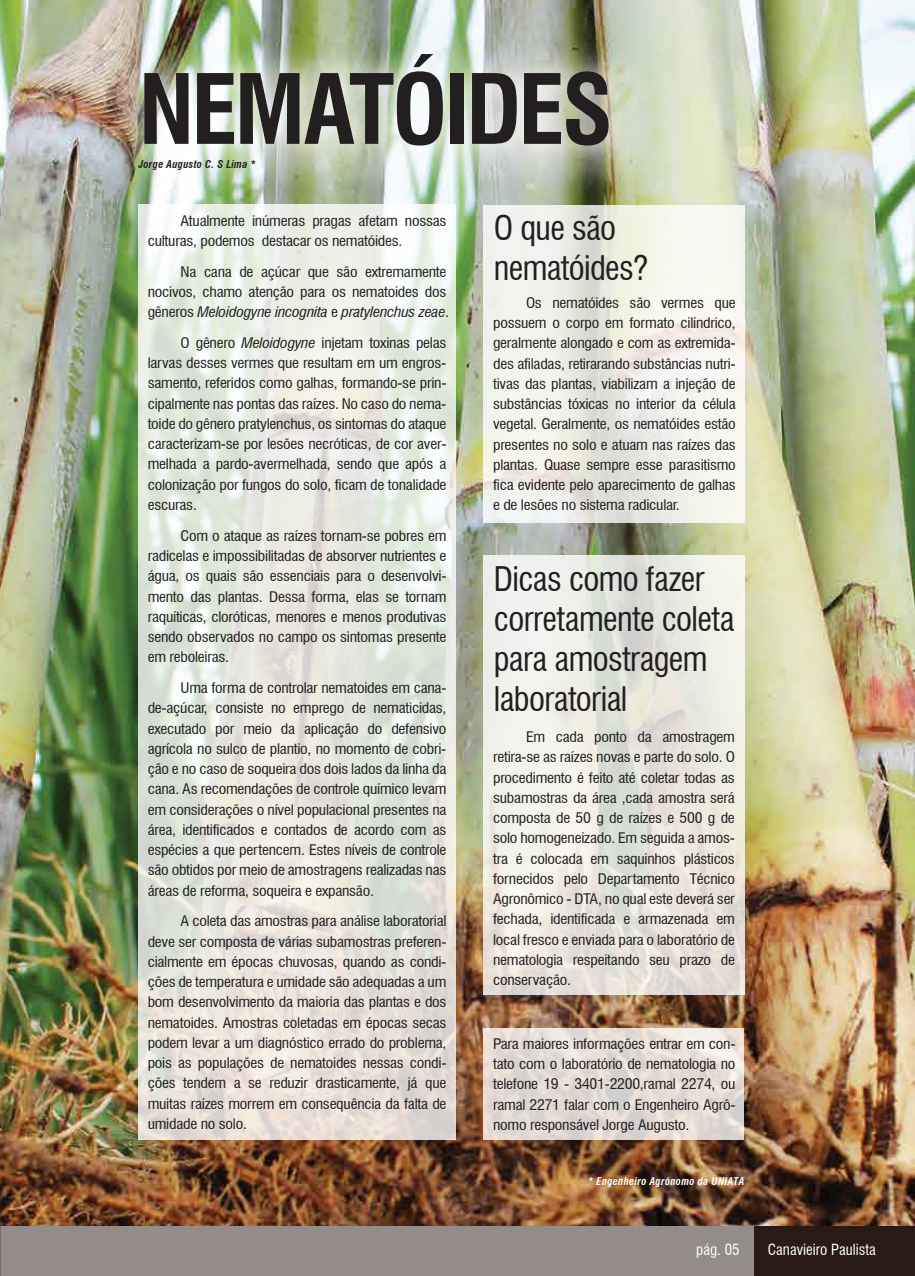
<style>
.page{position:relative;width:915px;height:1276px;background:#fff}
.page>*{position:absolute;margin:0;border:0;box-sizing:border-box;transform-origin:0 0}
.t1{font:700 condensed 94.05px "Swiss 721 BT";letter-spacing:-.035em;color:#231f20}
.t2{font:condensed 33.15px/39.8px "Swiss 721 BT";letter-spacing:-.02em;color:#231f20}
.t3{font:condensed 15px "Swiss 721 BT";color:#fff}
.t4{font:condensed 14.25px/20.2px "Swiss 721 BT";letter-spacing:-.015em;color:#231f20;text-align:justify;scale:1.1 1}
.t5{font:italic 700 condensed 10.5px "Swiss 721 BT";letter-spacing:.025em;color:#fff}
.t6{font:italic 700 condensed 10.5px "Swiss 721 BT";letter-spacing:.025em;color:#231f20}
.s1{font-style:italic}
</style>
<div class="page">
<div style="left:0;top:1225px;width:914px;height:51px;background:#291a14"></div>
<div style="left:0;top:1225px;width:753px;height:51px;background:#938c89"></div>
<img style="left:0;top:0;width:914px;height:1225px">
<img style="left:109px;top:16px;width:560px;height:186px">
<img style="left:117px;top:33px;width:524px;height:163px">
<svg style="left:138px;top:205px;width:317px;height:935px;background:#e7e8df"></svg>
<svg style="left:483px;top:556px;width:261px;height:439px;background:#e9e8e0"></svg>
<svg style="left:483px;top:205px;width:261px;height:317px;fill:#f1f3eb"></svg>
<svg style="left:483px;top:1028px;width:261px;height:112px;background:#e4dbd5"></svg>
<hr style="left:0;top:1225px;width:1px;height:51px;background:#fff">
<h1 class="t1" style="left:138px;top:53px;width:476px">NEMATÓIDES</h1>
<p class="t6" style="left:139px;top:157px;width:119px">Jorge Augusto C. S Lima *</p>
<p class="t4" style="left:148px;top:210px;width:273px;text-indent:33px">Atualmente inúmeras pragas afetam nossas culturas, podemos destacar os nematóides.</p>
<p class="t4" style="left:148px;top:261px;width:275px;text-align:left;text-indent:33px">Na cana de açúcar que são extremamente nocivos, chamo atenção para os nematoides dos gêneros <span class="s1">Meloidogyne incognita</span> e <span class="s1">pratylenchus zeae</span>.</p>
<p class="t4" style="left:148px;top:333px;width:273px;text-indent:33px">O gênero <span class="s1">Meloidogyne</span> injetam toxinas pelas larvas desses vermes que resultam em um engros&shy;samento, referidos como galhas, formando-se prin&shy;cipalmente nas pontas das raízes. No caso do nema&shy;toide do gênero pratylenchus, os sintomas do ataque caracterizam-se por lesões necróticas, de cor aver&shy;melhada a pardo-avermelhada, sendo que após a colonização por fungos do solo, ficam de tonalidade escuras.</p>
<p class="t4" style="left:148px;top:525px;width:273px;text-indent:33px">Com o ataque as raízes tornam-se pobres em radicelas e impossibilitadas de absorver nutrientes e água, os quais são essenciais para o desenvolvi&shy;mento das plantas. Dessa forma, elas se tornam raquíticas, cloróticas, menores e menos produtivas sendo observados no campo os sintomas presente em reboleiras.</p>
<p class="t4" style="left:148px;top:678px;width:273px;text-indent:33px">Uma forma de controlar nematoides em cana&shy;de-açúcar, consiste no emprego de nematicidas, executado por meio da aplicação do defensivo agrícola no sulco de plantio, no momento de cobri&shy;ção e no caso de soqueira dos dois lados da linha da cana. As recomendações de controle químico levam em considerações o nível populacional presentes na área, identificados e contados de acordo com as espécies a que pertencem. Estes níveis de controle são obtidos por meio de amostragens realizadas nas áreas de reforma, soqueira e expansão.</p>
<p class="t4" style="left:148px;top:911px;width:273px;text-indent:33px">A coleta das amostras para análise laboratorial deve ser composta de várias subamostras preferen&shy;cialmente em épocas chuvosas, quando as condi&shy;ções de temperatura e umidade são adequadas a um bom desenvolvimento da maioria das plantas e dos nematoides. Amostras coletadas em épocas secas podem levar a um diagnóstico errado do problema, pois as populações de nematoides nessas condi&shy;ções tendem a se reduzir drasticamente, já que muitas raízes morrem em consequência da falta de umidade no solo.</p>
<h2 class="t2" style="left:494px;top:208px;width:156px">O que são nematóides?</h2>
<p class="t4" style="left:493px;top:292px;width:222px;text-indent:33px">Os nematóides são vermes que possuem o corpo em formato cilíndrico, geralmente alongado e com as extremida&shy;des afiladas, retirarando substâncias nutri&shy;tivas das plantas, viabilizam a injeção de substâncias tóxicas no interior da célula vegetal. Geralmente, os nematóides estão presentes no solo e atuam nas raízes das plantas. Quase sempre esse parasitismo fica evidente pelo aparecimento de galhas e de lesões no sistema radicular.</p>
<h2 class="t2" style="left:494px;top:559px;width:242px">Dicas como fazer corretamente coleta para amostragem laboratorial</h2>
<p class="t4" style="left:493px;top:726px;width:221px;text-indent:33px">Em cada ponto da amostragem retira-se as raízes novas e parte do solo. O procedimento é feito até coletar todas as subamostras da área ,cada amostra será composta de 50 g de raízes e 500 g de solo homogeneizado. Em seguida a amos&shy;tra é colocada em saquinhos plásticos fornecidos pelo Departamento Técnico Agronômico - DTA, no qual este deverá ser fechada, identificada e armazenada em local fresco e enviada para o laboratório de nematologia respeitando seu prazo de conservação.</p>
<p class="t4" style="left:493px;top:1033px;width:222px">Para maiores informações entrar em con&shy;tato com o laboratório de nematologia no telefone 19 - 3401-2200,ramal 2274, ou ramal 2271 falar com o Engenheiro Agrô&shy;nomo responsável Jorge Augusto.</p>
<p class="t5" style="left:588px;top:1174px;width:158px">* Engenheiro Agrônomo da UNIATA</p>
<p class="t3" style="left:696px;top:1240px;width:45px">pág. 05</p>
<p class="t3" style="left:767px;top:1240px;width:109px">Canavieiro Paulista</p>
</div>
